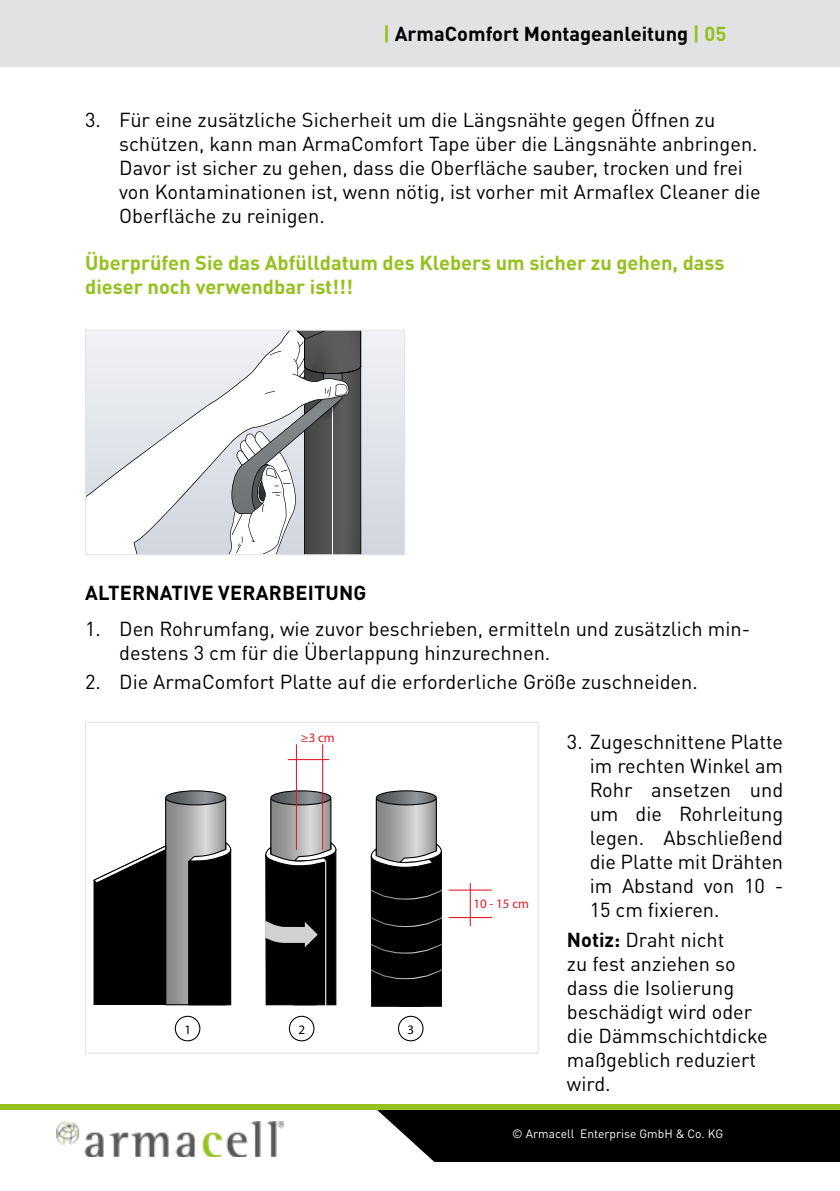
<style>
.page{position:relative;width:840px;height:1191px;background:#fff}
.page>*{position:absolute;margin:0;border:0;box-sizing:border-box;transform-origin:0 0}
.t1{font:20px/24px "DIN Pro";color:#000}
.t2{font:700 20px/24px "DIN Pro";color:#95c11f}
.t3{font:700 20px "DIN Pro";color:#000}
.t4{font:13px "Myriad";color:#e41a26}
.t5{font:13px "Myriad";color:#000}
.t6{font:12px "DIN Pro";color:#fff}
.s1{color:#95c11f}
.s2{font-family:"Myriad Pro"}
.s3{font-weight:700}
</style>
<div class="page">
<div style="left:377px;top:1110px;width:462px;height:52px;background:#000"></div>
<img style="left:57px;top:1121px;width:226px;height:36px">
<svg style="left:361px;top:332px;width:42px;height:221px;background:#dee1e7"></svg>
<svg style="left:87px;top:332px;width:97px;height:221px"></svg>
<svg style="left:184px;top:332px;width:177px;height:221px"></svg>
<div style="left:85px;top:330px;width:320px;height:225px;border:1px solid #e0e2e3"></div>
<svg style="left:272px;top:805px;width:57px;height:36px;background:#aeadac"></svg>
<svg style="left:271px;top:791px;width:60px;height:14px"></svg>
<div style="left:270px;top:790px;width:61px;height:15px;border:1px solid #000;border-radius:50%"></div>
<svg style="left:377px;top:805px;width:57px;height:38px;background:#aeaead"></svg>
<svg style="left:376px;top:791px;width:60px;height:14px"></svg>
<div style="left:375px;top:790px;width:61px;height:15px;border:1px solid #000;border-radius:50%"></div>
<svg style="left:370px;top:843px;width:73px;height:164px;background:#212121"></svg>
<svg style="left:265px;top:841px;width:72px;height:164px;background:#292929"></svg>
<svg style="left:167px;top:805px;width:57px;height:198px;background:#9e9e9d"></svg>
<svg style="left:165px;top:791px;width:60px;height:14px"></svg>
<div style="left:165px;top:790px;width:61px;height:15px;border:1px solid #000;border-radius:50%"></div>
<svg style="left:93px;top:844px;width:74px;height:161px;background:#232323"></svg>
<svg style="left:187px;top:841px;width:45px;height:164px;background:#1b1b1b"></svg>
<hr style="left:325px;top:861px;width:1px;height:144px;background:#fff">
<hr style="left:448px;top:889px;width:43px;height:1px;background:#e41a26">
<hr style="left:448px;top:917px;width:43px;height:1px;background:#e41a26">
<hr style="left:469px;top:883px;width:1px;height:43px;background:#e41a26">
<hr style="left:296px;top:744px;width:1px;height:106px;background:#e41a26">
<hr style="left:322px;top:744px;width:1px;height:106px;background:#e41a26">
<hr style="left:288px;top:759px;width:41px;height:1px;background:#e41a26">
<div style="left:175px;top:1015px;width:25px;height:26px;border:1px solid #000;border-radius:50%"></div>
<div style="left:289px;top:1015px;width:25px;height:26px;border:1px solid #000;border-radius:50%"></div>
<div style="left:398px;top:1015px;width:25px;height:26px;border:1px solid #000;border-radius:50%"></div>
<div style="left:85px;top:722px;width:453px;height:331px;border:1px solid #e0e2e3"></div>
<div style="left:0;top:0;width:839px;height:66px;background:#e0e2e3"></div>
<div style="left:0;top:1104px;width:839px;height:6px;background:#95c11f"></div>
<p class="t3" style="left:383px;top:17px;width:344px"><span class="s1">|</span> ArmaComfort Montageanleitung <span class="s1">| 05</span></p>
<p class="t1" style="left:119px;top:106px;width:642px;text-indent:-34px">3. Für eine zusätzliche Sicherheit um die Längsnähte gegen Öffnen zu schützen, kann man ArmaComfort Tape über die Längsnähte anbringen.<br>Davor ist sicher zu gehen, dass die Oberfläche sauber, trocken und frei von Kontaminationen ist, wenn nötig, ist vorher mit Armaflex Cleaner die Oberfläche zu reinigen.</p>
<p class="t2" style="left:85px;top:249px;width:640px">Überprüfen Sie das Abfülldatum des Klebers um sicher zu gehen, dass dieser noch verwendbar ist!!!</p>
<p class="t3" style="left:85px;top:576px;width:283px">ALTERNATIVE VERARBEITUNG</p>
<p class="t1" style="left:119px;top:614px;width:632px;text-indent:-34px">1. Den Rohrumfang, wie zuvor beschrieben, ermitteln und zusätzlich min&shy;destens 3 cm für die Überlappung hinzurechnen.</p>
<p class="t1" style="left:85px;top:668px;width:614px">2. Die ArmaComfort Platte auf die erforderliche Größe zuschneiden.</p>
<p class="t4" style="left:301px;top:731px;width:35px"><span class="s2">≥</span>3 cm</p>
<p class="t5" style="left:184px;top:1023px;width:8px">1</p>
<p class="t5" style="left:298px;top:1023px;width:8px">2</p>
<p class="t5" style="left:407px;top:1023px;width:8px">3</p>
<p class="t4" style="left:473px;top:897px;width:57px">10 - 15 cm</p>
<p class="t1" style="left:589px;top:727px;width:195px;text-align:justify;text-indent:-23px">3. Zugeschnittene Platte im rechten Winkel am Rohr ansetzen und um die Rohrleitung legen. Abschließend die Platte mit Drähten im Abstand von 10 - 15 cm fixieren.</p>
<p class="t1" style="left:566px;top:925px;width:202px"><span class="s3">Notiz:</span> Draht nicht<br>zu fest anziehen so dass die Isolierung beschädigt wird oder die Dämmschichtdicke maßgeblich reduziert wird.</p>
<p class="t6" style="left:512px;top:1124px;width:212px">© Armacell Enterprise GmbH &amp; Co. KG</p>
</div>
